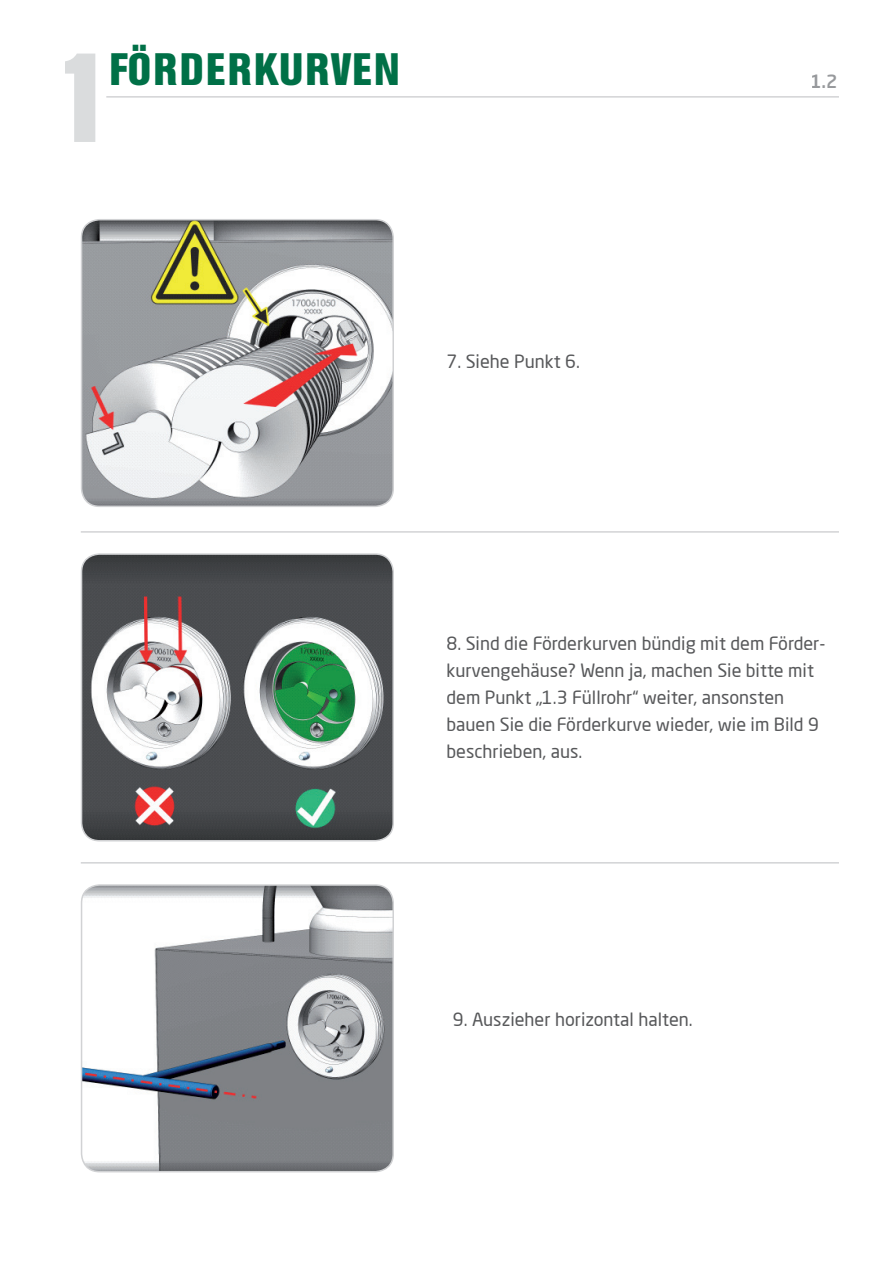
<style>
.page{position:relative;width:893px;height:1263px;background:#fff}
.page>*{position:absolute;margin:0;border:0;box-sizing:border-box;transform-origin:0 0}
.t1{font:700 127.5px "Helvetica Con BQ";color:#dadcdd}
.t2{font:700 45px "Helvetica Con BQ";letter-spacing:.04em;color:#007047}
.t3{font:18px/27px "Neo Sans Pro";color:#57585a}
.t4{font:500 18px "Neo Sans Pro";color:#97999c}
</style>
<div class="page">
<hr style="left:106px;top:97px;width:733px;height:1px;background:#bcbdc0">
<hr style="left:81px;top:531px;width:758px;height:1px;background:#bcbdc0">
<hr style="left:81px;top:862px;width:758px;height:1px;background:#bcbdc0">
<img style="left:82px;top:220px;width:311px;height:286px">
<div style="left:81px;top:219px;width:313px;height:288px;border:2px solid #d1d2d4;border-radius:18px"></div>
<img style="left:82px;top:556px;width:311px;height:285px">
<div style="left:81px;top:553px;width:313px;height:288px;border:2px solid #d1d2d4;border-radius:18px"></div>
<img style="left:82px;top:887px;width:311px;height:285px">
<div style="left:81px;top:884px;width:313px;height:288px;border:2px solid #d1d2d4;border-radius:18px"></div>
<h1 class="t1" style="left:51px;top:27px;width:65px">1</h1>
<h2 class="t2" style="left:109px;top:45px;width:292px">FÖRDERKURVEN</h2>
<p class="t3" style="left:446px;top:348px;width:135px">7. Siehe Punkt 6.</p>
<p class="t4" style="left:810px;top:70px;width:29px">1.2</p>
<p class="t3" style="left:446px;top:629px;width:380px">8. Sind die Förderkurven bündig mit dem Förder&shy;kurvengehäuse? Wenn ja, machen Sie bitte mit dem Punkt „1.3 Füllrohr“ weiter, ansonsten bauen Sie die Förderkurve wieder, wie im Bild 9 beschrieben, aus.</p>
<p class="t3" style="left:453px;top:1005px;width:241px">9. Auszieher horizontal halten.</p>
</div>
